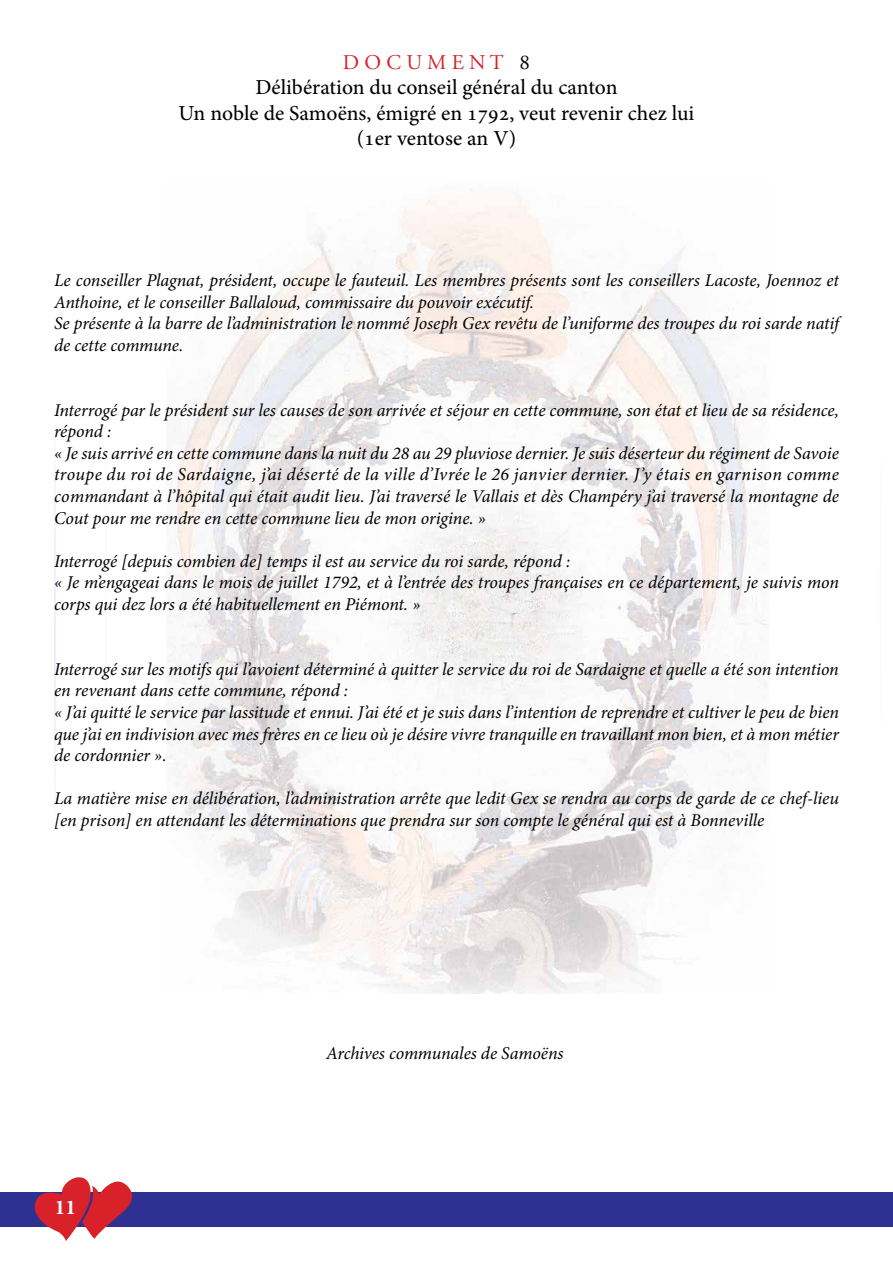
<style>
.page{position:relative;width:893px;height:1263px;background:#fff}
.page>*{position:absolute;margin:0;border:0;box-sizing:border-box;transform-origin:0 0}
.t1{font:21px/25.2px "Adobe Hebrew";color:#000;text-align:center}
.t2{font:21px "Adobe Garamond Pro";color:#d2232a}
.t3{font:700 21px "Minion Pro";color:#fff}
.t4{font:italic 18px/21.6px "Minion Pro";letter-spacing:-.005em;color:#000}
.s1{color:#000}
</style>
<div class="page">
<img style="left:166px;top:189px;width:603px;height:785px">
<img style="left:54px;top:473px;width:1px;height:299px">
<img style="left:55px;top:483px;width:1px;height:280px">
<div style="left:0;top:1192px;width:893px;height:34px;background:#2e3092"></div>
<svg style="left:34px;top:1177px;width:105px;height:64px"></svg>
<p class="t2" style="left:343px;top:50px;width:189px">D O C U M E N T <span class="s1">8</span></p>
<p class="t1" style="left:179px;top:75px;width:517px">Délibération du conseil général du canton<br>Un noble de Samoëns, émigré en 1792, veut revenir chez lui (1er ventose an V)</p>
<p class="t4" style="left:54px;top:269px;width:786px">Le conseiller Plagnat, président, occupe le fauteuil. Les membres présents sont les conseillers Lacoste, Joennoz et Anthoine, et le conseiller Ballaloud, commissaire du pouvoir exécutif.<br>Se présente à la barre de l’administration le nommé Joseph Gex revêtu de l’uniforme des troupes du roi sarde natif de cette commune.</p>
<p class="t4" style="left:54px;top:399px;width:786px">Interrogé par le président sur les causes de son arrivée et séjour en cette commune, son état et lieu de sa résidence, répond :<br>« Je suis arrivé en cette commune dans la nuit du 28 au 29 pluviose dernier. Je suis déserteur du régiment de Savoie troupe du roi de Sardaigne, j’ai déserté de la ville d’Ivrée le 26 janvier dernier. J’y étais en garnison comme commandant à l’hôpital qui était audit lieu. J’ai traversé le Vallais et dès Champéry j’ai traversé la montagne de Cout pour me rendre en cette commune lieu de mon origine. »</p>
<p class="t4" style="left:54px;top:550px;width:786px">Interrogé [depuis combien de] temps il est au service du roi sarde, répond :<br>« Je m’engageai dans le mois de juillet 1792, et à l’entrée des troupes françaises en ce département, je suivis mon corps qui dez lors a été habituellement en Piémont. »</p>
<p class="t4" style="left:54px;top:658px;width:787px">Interrogé sur les motifs qui l’avoient déterminé à quitter le service du roi de Sardaigne et quelle a été son intention en revenant dans cette commune, répond :<br>« J’ai quitté le service par lassitude et ennui. J’ai été et je suis dans l’intention de reprendre et cultiver le peu de bien que j’ai en indivision avec mes frères en ce lieu où je désire vivre tranquille en travaillant mon bien, et à mon métier de cordonnier ».</p>
<p class="t4" style="left:54px;top:788px;width:786px">La matière mise en délibération, l’administration arrête que ledit Gex se rendra au corps de garde de ce chef-lieu [en prison] en attendant les déterminations que prendra sur son compte le général qui est à Bonneville</p>
<p class="t3" style="left:55px;top:1193px;width:22px">11</p>
<p class="t4" style="left:326px;top:1042px;width:239px">Archives communales de Samoëns</p>
</div>
